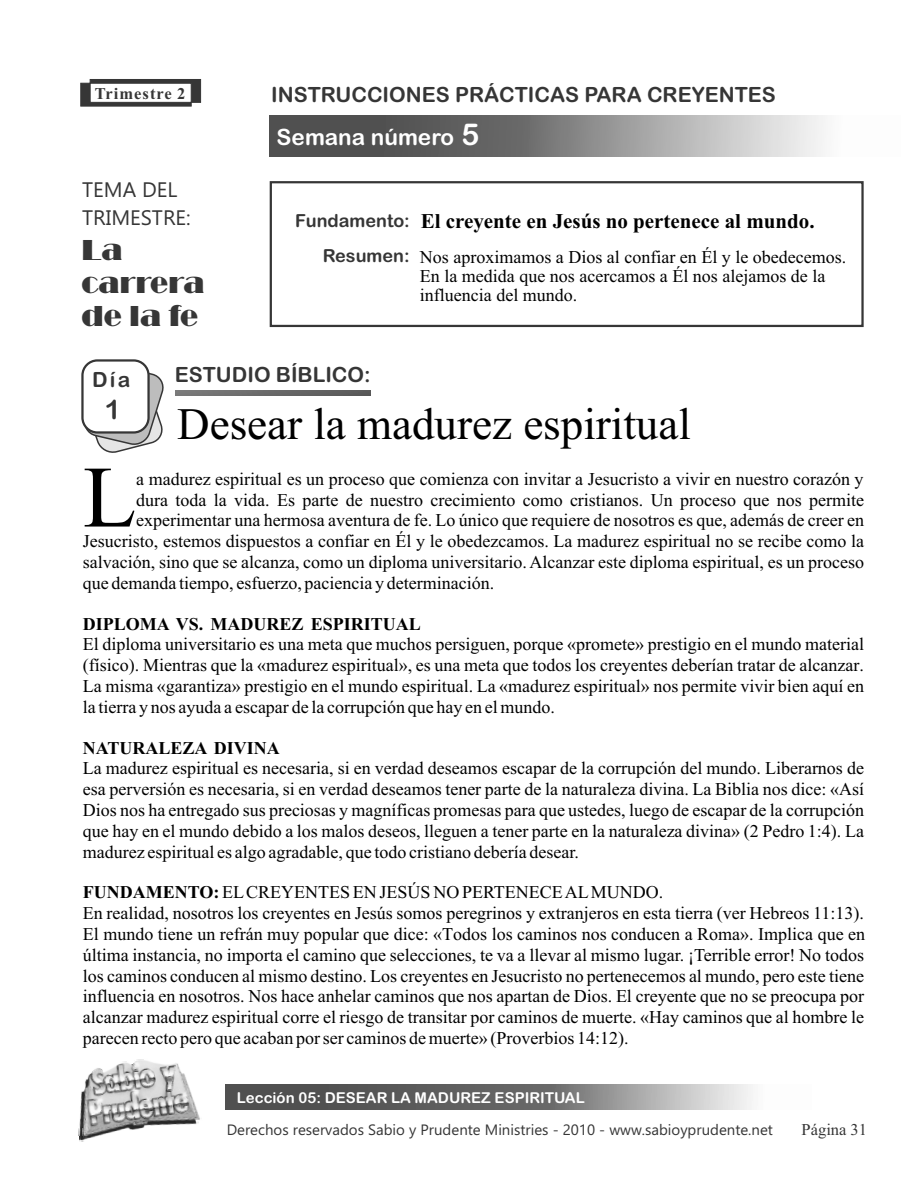
<style>
.page{position:relative;width:918px;height:1188px;background:#fff}
.page>*{position:absolute;margin:0;border:0;box-sizing:border-box;transform-origin:0 0}
.t1{font:87.45px "Times New Roman";color:#000}
.t2{font:45px "Times New Roman";color:#000}
.t3{font:30px/33px "Broadway";color:#363636}
.t4{font:27px "Arial Rounded MT Bold";color:#363636}
.t5{font:22.5px "Arial Rounded MT Bold";color:#fff}
.t6{font:21px "Arial Rounded MT Bold";color:#363636}
.t7{font:700 21px "Times New Roman";color:#000}
.t8{font:21px/27.9px "Ebrima";color:#363636}
.t9{font:18px/21px "Times New Roman";color:#000;text-align:justify}
.t10{font:700 18px "Times New Roman";color:#000}
.t11{font:18px/34.3px "Arial Rounded MT Bold";color:#363636;text-align:right}
.t12{font:700 16.5px "Times New Roman";letter-spacing:.065em;color:#363636}
.t13{font:16.5px "Times New Roman";color:#363636}
.t14{font:15px "Ebrima";color:#363636}
.t15{font:15px "Arial Rounded MT Bold";color:#fff}
.s1{font-size:30px}
.s2{font-weight:700}
</style>
<div class="page">
<svg style="left:176px;top:390px;width:194px;height:6px"></svg>
<div style="left:270px;top:181px;width:594px;height:146px;border:2px solid #363636"></div>
<svg style="left:270px;top:115px;width:555px;height:41px;background:#888"></svg>
<svg style="left:80px;top:79px;width:121px;height:27px"></svg>
<svg style="left:87px;top:373px;width:77px;height:80px"></svg>
<div style="left:81px;top:359px;width:69px;height:75px;background:#fff;border:2px solid #363636;border-radius:15px"></div>
<svg style="left:225px;top:1085px;width:528px;height:24px;background:#7b7b7b"></svg>
<img style="left:78px;top:1059px;width:122px;height:79px">
<p class="t12" style="left:95px;top:88px;width:92px">Trimestre 2</p>
<p class="t6" style="left:271px;top:86px;width:506px">INSTRUCCIONES PRÁCTICAS PARA CREYENTES</p>
<p class="t8" style="left:82px;top:178px;width:110px">TEMA DEL<br>TRIMESTRE:</p>
<h3 class="t3" style="left:81px;top:233px;width:125px">La carrera de la fe</h3>
<p class="t5" style="left:277px;top:128px;width:204px">Semana número <span class="s1">5</span></p>
<p class="t11" style="left:295px;top:205px;width:116px">Fundamento:<br>Resumen:</p>
<p class="t7" style="left:421px;top:214px;width:395px">El creyente en Jesús no pertenece al mundo.</p>
<p class="t9" style="left:420px;top:250px;width:428px;line-height:18.9px;text-align:left">Nos aproximamos a Dios al confiar en Él y le obedecemos.<br>En la medida que nos acercamos a Él nos alejamos de la influencia del mundo.</p>
<p class="t6" style="left:92px;top:371px;width:40px">Día</p>
<h3 class="t4" style="left:105px;top:400px;width:18px">1</h3>
<p class="t6" style="left:175px;top:367px;width:197px">ESTUDIO BÍBLICO:</p>
<h2 class="t2" style="left:177px;top:408px;width:515px">Desear la madurez espiritual</h2>
<h1 class="t1" style="left:83px;top:466px;width:55px">L</h1>
<p class="t9" style="left:136px;top:470px;width:729px">a madurez espiritual es un proceso que comienza con invitar a Jesucristo a vivir en nuestro corazón y</p>
<p class="t9" style="left:136px;top:491px;width:729px">dura toda la vida. Es parte de nuestro crecimiento como cristianos. Un proceso que nos permite</p>
<p class="t9" style="left:136px;top:512px;width:729px">experimentar una hermosa aventura de fe. Lo único que requiere de nosotros es que, además de creer en</p>
<p class="t9" style="left:83px;top:533px;width:783px">Jesucristo, estemos dispuestos a confiar en Él y le obedezcamos. La madurez espiritual no se recibe como la</p>
<p class="t9" style="left:83px;top:554px;width:783px">salvación, sino que se alcanza, como un diploma universitario. Alcanzar este diploma espiritual, es un proceso</p>
<p class="t9" style="left:83px;top:574px;width:413px">que demanda tiempo, esfuerzo, paciencia y determinación.</p>
<p class="t10" style="left:83px;top:618px;width:339px">DIPLOMA VS. MADUREZ ESPIRITUAL</p>
<p class="t9" style="left:83px;top:635px;width:783px">El diploma universitario es una meta que muchos persiguen, porque «promete» prestigio en el mundo material (físico). Mientras que la «madurez espiritual», es una meta que todos los creyentes deberían tratar de alcanzar.<br>La misma «garantiza» prestigio en el mundo espiritual. La «madurez espiritual» nos permite vivir bien aquí en la tierra y nos ayuda a escapar de la corrupción que hay en el mundo.</p>
<p class="t10" style="left:83px;top:742px;width:198px">NATURALEZA DIVINA</p>
<p class="t9" style="left:83px;top:759px;width:783px">La madurez espiritual es necesaria, si en verdad deseamos escapar de la corrupción del mundo. Liberarnos de esa perversión es necesaria, si en verdad deseamos tener parte de la naturaleza divina. La Biblia nos dice: «Así Dios nos ha entregado sus preciosas y magníficas promesas para que ustedes, luego de escapar de la corrupción que hay en el mundo debido a los malos deseos, lleguen a tener parte en la naturaleza divina» (2 Pedro 1:4). La madurez espiritual es algo agradable, que todo cristiano debería desear.</p>
<p class="t9" style="left:83px;top:884px;width:784px;text-align:left"><span class="s2">FUNDAMENTO:</span> ELCREYENTES EN JESÚS NO PERTENECE ALMUNDO.<br>En realidad, nosotros los creyentes en Jesús somos peregrinos y extranjeros en esta tierra (ver Hebreos 11:13).<br>El mundo tiene un refrán muy popular que dice: «Todos los caminos nos conducen a Roma». Implica que en última instancia, no importa el camino que selecciones, te va a llevar al mismo lugar. ¡Terrible error! No todos los caminos conducen al mismo destino. Los creyentes en Jesucristo no pertenecemos al mundo, pero este tiene influencia en nosotros. Nos hace anhelar caminos que nos apartan de Dios. El creyente que no se preocupa por alcanzar madurez espiritual corre el riesgo de transitar por caminos de muerte. «Hay caminos que al hombre le parecen recto pero que acaban por ser caminos de muerte» (Proverbios 14:12).</p>
<p class="t15" style="left:237px;top:1092px;width:349px">Lección 05: DESEAR LA MADUREZ ESPIRITUAL</p>
<p class="t14" style="left:227px;top:1124px;width:548px">Derechos reservados Sabio y Prudente Ministries - 2010 - www.sabioyprudente.net</p>
<p class="t13" style="left:802px;top:1123px;width:67px">Página 31</p>
</div>
